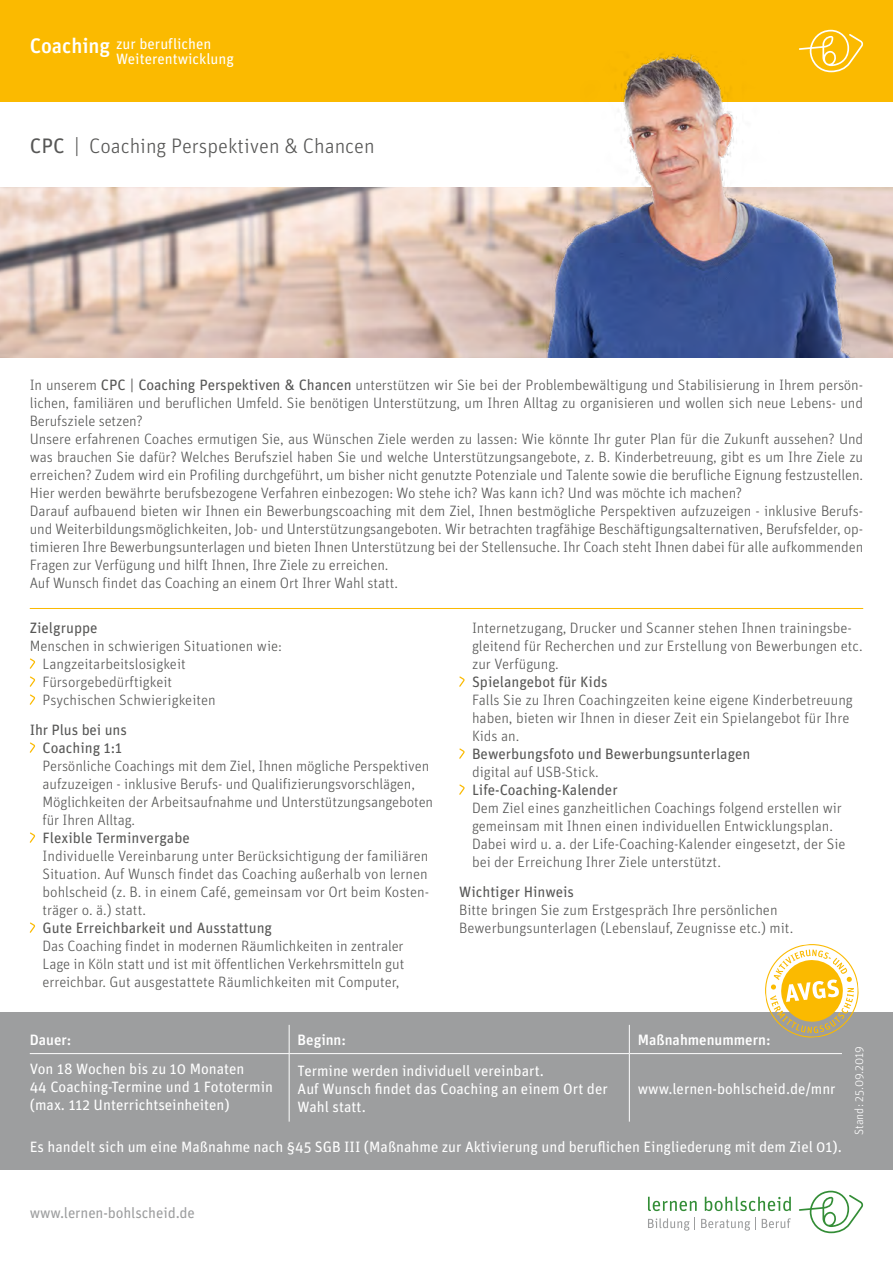
<style>
.page{position:relative;width:893px;height:1263px;background:#fff}
.page>*{position:absolute;margin:0;border:0;box-sizing:border-box;transform-origin:0 0}
.t1{font:300 21px "Unit";color:#575756}
.t2{font:300 15px/18px "Unit";letter-spacing:-.005em;color:#575756}
.t3{font:15px/18px "Unit";color:#fff}
.t4{font:15px/18px "Unit";color:#575756;text-align:center}
.t5{font:500 15px "Unit";color:#fff}
.t6{font:15px "Unit";letter-spacing:-.005em;color:#9d9e9f}
.t7{font:300 12px "Unit";color:#fff}
.s1{font-weight:500;font-size:21px}
.s2{font-weight:400}
</style>
<div class="page">
<div style="left:0;top:0;width:893px;height:102px;background:#fbba00"></div>
<svg style="left:799px;top:30px;width:64px;height:21px"></svg>
<svg style="left:648px;top:1197px;width:49px;height:14px"></svg>
<svg style="left:648px;top:1218px;width:47px;height:13px"></svg>
<svg style="left:701px;top:1218px;width:55px;height:13px"></svg>
<svg style="left:762px;top:1218px;width:29px;height:10px"></svg>
<svg style="left:705px;top:1197px;width:86px;height:14px"></svg>
<svg style="left:799px;top:1191px;width:64px;height:42px"></svg>
<div style="left:0;top:1012px;width:893px;height:157px;background:#9d9e9f"></div>
<svg style="left:765px;top:944px;width:94px;height:94px"></svg>
<img style="left:0;top:187px;width:893px;height:170px">
<svg style="left:30px;top:658px;width:5px;height:11px"></svg>
<svg style="left:30px;top:676px;width:5px;height:11px"></svg>
<svg style="left:30px;top:694px;width:5px;height:11px"></svg>
<svg style="left:30px;top:742px;width:5px;height:11px"></svg>
<svg style="left:30px;top:832px;width:5px;height:11px"></svg>
<svg style="left:30px;top:922px;width:5px;height:11px"></svg>
<svg style="left:459px;top:676px;width:6px;height:11px"></svg>
<svg style="left:459px;top:748px;width:6px;height:11px"></svg>
<svg style="left:459px;top:784px;width:6px;height:11px"></svg>
<svg style="left:289px;top:1025px;width:1px;height:28px"></svg>
<svg style="left:629px;top:1025px;width:1px;height:28px"></svg>
<hr style="left:30px;top:1053px;width:259px;height:1px;background:#fff">
<hr style="left:289px;top:1053px;width:340px;height:1px;background:#fff">
<hr style="left:289px;top:1054px;width:1px;height:67px;background:#fff">
<hr style="left:629px;top:1053px;width:213px;height:1px;background:#fff">
<hr style="left:629px;top:1054px;width:1px;height:67px;background:#fff">
<hr style="left:30px;top:608px;width:833px;height:1px;background:#fbba00">
<img style="left:526px;top:51px;width:334px;height:306px">
<p class="t3" style="left:116px;top:37px;width:119px;line-height:15px;text-indent:-86px"><span class="s1">Coaching</span> zur beruflichen<br>Weiterentwicklung</p>
<h1 class="t1" style="left:30px;top:134px;width:346px"><span class="s2">CPC</span> | Coaching Perspektiven &amp; Chancen</h1>
<p class="t2" style="left:30px;top:376px;width:835px">In unserem <span class="s2">CPC | Coaching Perspektiven &amp; Chancen</span> unterstützen wir Sie bei der Problembewältigung und Stabilisierung in Ihrem persön&shy;lichen, familiären und beruflichen Umfeld. Sie benötigen Unterstützung, um Ihren Alltag zu organisieren und wollen sich neue Lebens- und Berufsziele setzen?<br>Unsere erfahrenen Coaches ermutigen Sie, aus Wünschen Ziele werden zu lassen: Wie könnte Ihr guter Plan für die Zukunft aussehen? Und was brauchen Sie dafür? Welches Berufsziel haben Sie und welche Unterstützungsangebote, z. B. Kinderbetreuung, gibt es um Ihre Ziele zu erreichen? Zudem wird ein Profiling durchgeführt, um bisher nicht genutzte Potenziale und Talente sowie die berufliche Eignung festzustellen.<br>Hier werden bewährte berufsbezogene Verfahren einbezogen: Wo stehe ich? Was kann ich? Und was möchte ich machen?<br>Darauf aufbauend bieten wir Ihnen ein Bewerbungscoaching mit dem Ziel, Ihnen bestmögliche Perspektiven aufzuzeigen - inklusive Berufs&shy;und Weiterbildungsmöglichkeiten, Job- und Unterstützungsangeboten. Wir betrachten tragfähige Beschäftigungsalternativen, Berufsfelder, op&shy;timieren Ihre Bewerbungsunterlagen und bieten Ihnen Unterstützung bei der Stellensuche. Ihr Coach steht Ihnen dabei für alle aufkommenden Fragen zur Verfügung und hilft Ihnen, Ihre Ziele zu erreichen.<br>Auf Wunsch findet das Coaching an einem Ort Ihrer Wahl statt.</p>
<p class="t4" style="left:30px;top:618px;width:69px">Zielgruppe</p>
<p class="t2" style="left:43px;top:636px;width:241px;text-indent:-13px">Menschen in schwierigen Situationen wie:<br>Langzeitarbeitslosigkeit<br>Fürsorgebedürftigkeit<br>Psychischen Schwierigkeiten</p>
<p class="t4" style="left:30px;top:720px;width:99px">Ihr Plus bei uns<br>Coaching 1:1</p>
<p class="t2" style="left:43px;top:756px;width:392px">Persönliche Coachings mit dem Ziel, Ihnen mögliche Perspektiven aufzuzeigen - inklusive Berufs- und Qualifizierungsvorschlägen, Möglichkeiten der Arbeitsaufnahme und Unterstützungsangeboten für Ihren Alltag.</p>
<p class="t4" style="left:43px;top:828px;width:149px">Flexible Terminvergabe</p>
<p class="t2" style="left:43px;top:846px;width:388px;text-align:justify">Individuelle Vereinbarung unter Berücksichtigung der familiären Situation. Auf Wunsch findet das Coaching außerhalb von lernen bohlscheid (z. B. in einem Café, gemeinsam vor Ort beim Kosten&shy;träger o. ä.) statt.</p>
<p class="t4" style="left:43px;top:918px;width:231px">Gute Erreichbarkeit und Ausstattung</p>
<p class="t2" style="left:43px;top:936px;width:363px;text-align:justify">Das Coaching findet in modernen Räumlichkeiten in zentraler Lage in Köln statt und ist mit öffentlichen Verkehrsmitteln gut erreichbar. Gut ausgestattete Räumlichkeiten mit Computer,</p>
<p class="t2" style="left:472px;top:618px;width:392px">Internetzugang, Drucker und Scanner stehen Ihnen trainingsbe&shy;gleitend für Recherchen und zur Erstellung von Bewerbungen etc. zur Verfügung.</p>
<p class="t4" style="left:472px;top:672px;width:137px">Spielangebot für Kids</p>
<p class="t2" style="left:472px;top:690px;width:382px">Falls Sie zu Ihren Coachingzeiten keine eigene Kinderbetreuung haben, bieten wir Ihnen in dieser Zeit ein Spielangebot für Ihre<br>Kids an.</p>
<p class="t4" style="left:472px;top:744px;width:280px">Bewerbungsfoto und Bewerbungsunterlagen</p>
<p class="t2" style="left:472px;top:762px;width:128px">digital auf USB-Stick.</p>
<p class="t4" style="left:472px;top:780px;width:147px">Life-Coaching-Kalender</p>
<p class="t2" style="left:472px;top:798px;width:375px">Dem Ziel eines ganzheitlichen Coachings folgend erstellen wir gemeinsam mit Ihnen einen individuellen Entwicklungsplan.<br>Dabei wird u. a. der Life-Coaching-Kalender eingesetzt, der Sie bei der Erreichung Ihrer Ziele unterstützt.</p>
<p class="t4" style="left:459px;top:882px;width:116px">Wichtiger Hinweis</p>
<p class="t2" style="left:459px;top:900px;width:336px">Bitte bringen Sie zum Erstgespräch Ihre persönlichen<br>Bewerbungsunterlagen (Lebenslauf, Zeugnisse etc.) mit.</p>
<p class="t5" style="left:30px;top:1031px;width:43px">Dauer:</p>
<p class="t5" style="left:298px;top:1031px;width:50px">Beginn:</p>
<p class="t5" style="left:638px;top:1031px;width:134px">Maßnahmenummern:</p>
<p class="t3" style="left:30px;top:1059px;width:245px">Von 18 Wochen bis zu 10 Monaten<br>44 Coaching-Termine und 1 Fototermin (max. 112 Unterrichtseinheiten)</p>
<p class="t3" style="left:298px;top:1061px;width:312px">Termine werden individuell vereinbart.<br>Auf Wunsch findet das Coaching an einem Ort der<br>Wahl statt.</p>
<p class="t3" style="left:638px;top:1079px;width:199px">www.lernen-bohlscheid.de/mnr</p>
<p class="t3" style="left:30px;top:1137px;width:814px">Es handelt sich um eine Maßnahme nach §45 SGB III (Maßnahme zur Aktivierung und beruflichen Eingliederung mit dem Ziel 01).</p>
<p class="t7" style="left:852px;top:1135px;width:90px;rotate:-90deg">Stand: 25.09.2019</p>
<p class="t6" style="left:30px;top:1204px;width:167px">www.lernen-bohlscheid.de</p>
</div>
